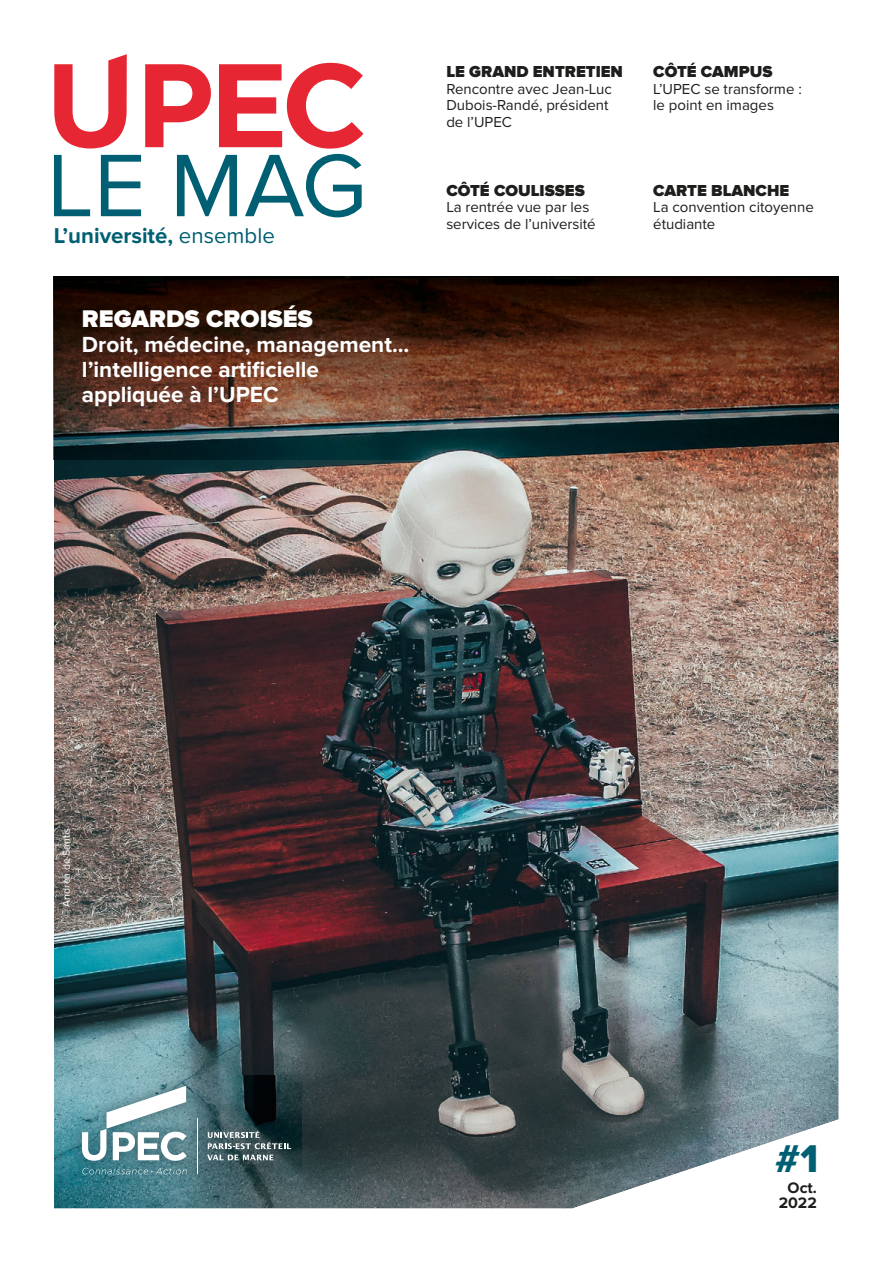
<style>
.page{position:relative;width:893px;height:1263px;background:#fff}
.page>*{position:absolute;margin:0;border:0;box-sizing:border-box;transform-origin:0 0}
.t1{font:40.05px "Proxima Nova Extrabld";color:#005f72}
.t2{font:900 24.9px "Proxima Nova";color:#fff}
.t3{font:700 22.65px/24.9px "Proxima Nova";color:#fff}
.t4{font:700 22.2px "Proxima Nova";color:#005f72}
.t5{font:900 16.5px "Proxima Nova";color:#1d1d1b}
.t6{font:700 15.75px/15.8px "Proxima Nova";color:#1d1d1b;text-align:center}
.t7{font:15px/16.5px "Proxima Nova";color:#1d1d1b}
.t8{font:10.5px "Proxima Nova";color:#fff}
.s1{font-weight:400}
</style>
<div class="page">
<img style="left:54px;top:459px;width:785px;height:750px">
<svg style="left:54px;top:54px;width:309px;height:163px"></svg>
<img style="left:70px;top:1075px;width:231px;height:111px">
<svg style="left:208px;top:1131px;width:83px;height:18px"></svg>
<svg style="left:207px;top:1155px;width:66px;height:5px"></svg>
<svg style="left:82px;top:1168px;width:105px;height:6px"></svg>
<svg style="left:82px;top:1086px;width:105px;height:75px"></svg>
<hr style="left:197px;top:1118px;width:1px;height:56px;background:#fff">
<img style="left:54px;top:277px;width:785px;height:182px">
<h3 class="t4" style="left:54px;top:227px;width:222px">L’université, <span class="s1">ensemble</span></h3>
<h2 class="t2" style="left:82px;top:309px;width:232px">REGARDS CROISÉS</h2>
<h3 class="t3" style="left:82px;top:333px;width:329px">Droit, médecine, management... l’intelligence artificielle appliquée à l’UPEC</h3>
<p class="t5" style="left:446px;top:65px;width:178px">LE GRAND ENTRETIEN</p>
<p class="t7" style="left:446px;top:81px;width:167px">Rencontre avec Jean-Luc<br>Dubois-Randé, président de l’UPEC</p>
<p class="t5" style="left:446px;top:184px;width:140px">CÔTÉ COULISSES</p>
<p class="t7" style="left:446px;top:200px;width:151px">La rentrée vue par les services de l’université</p>
<p class="t5" style="left:653px;top:65px;width:121px">CÔTÉ CAMPUS</p>
<p class="t7" style="left:653px;top:81px;width:150px">L’UPEC se transforme : le point en images</p>
<p class="t5" style="left:653px;top:184px;width:138px">CARTE BLANCHE</p>
<p class="t7" style="left:653px;top:200px;width:162px">La convention citoyenne étudiante</p>
<p class="t8" style="left:62px;top:918px;width:91px;rotate:-90deg">© Andrea de Santis</p>
<h1 class="t1" style="left:775px;top:1145px;width:45px">#1</h1>
<p class="t6" style="left:779px;top:1180px;width:40px">Oct.<br>2022</p>
</div>
